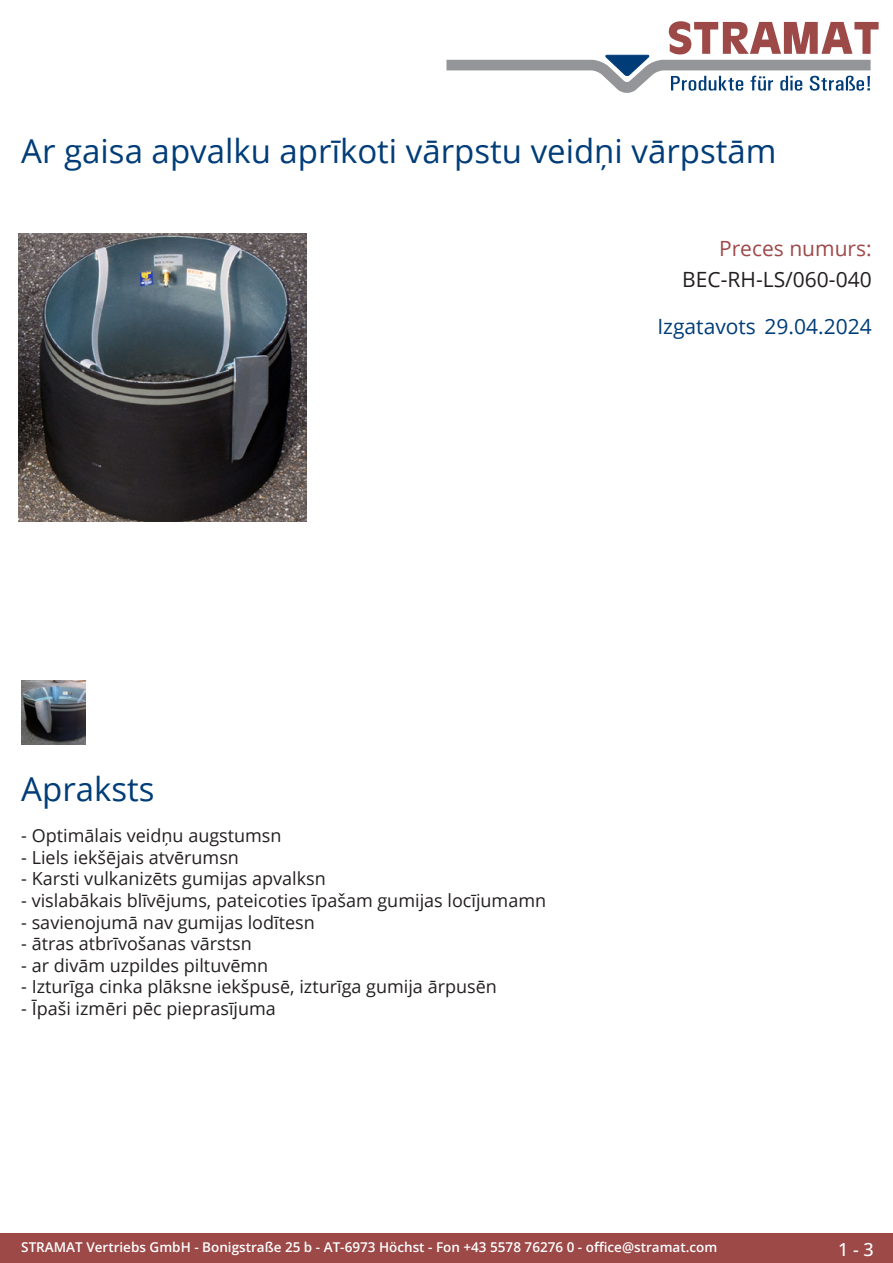
<style>
.page{position:relative;width:893px;height:1263px;background:#fff}
.page>*{position:absolute;margin:0;border:0;box-sizing:border-box;transform-origin:0 0}
.Produkttitel{font:33px "Open Sans";color:#003d78}
.Erstellungsdatum{font:21px "Open Sans";color:#003d78}
.TechDaten_Inhalt{font:21px "Open Sans";color:#231f20}
.TechDaten_Überschrif{font:21px "Open Sans";color:#9c4948}
.Beschreibung_Text{font:18px "Open Sans";color:#231f20}
.t1{font:500 18px "Open Sans";color:#fff}
.t2{font:600 13.5px "Open Sans";color:#fff}
</style>
<div class="page">
<div style="left:0;top:1233px;width:893px;height:30px;background:#9c4948"></div>
<svg style="left:446px;top:21px;width:433px;height:72px"></svg>
<img style="left:18px;top:234px;width:288px;height:288px">
<img style="left:21px;top:680px;width:64px;height:64px">
<p class="Produkttitel" style="left:21px;top:128px;width:757px">Ar gaisa apvalku aprīkoti vārpstu veidņi vārpstām</p>
<p class="TechDaten_Überschrif" style="left:719px;top:234px;width:154px">Preces numurs:</p>
<p class="TechDaten_Inhalt" style="left:682px;top:265px;width:191px">BEC-RH-LS/060-040</p>
<p class="Erstellungsdatum" style="left:657px;top:312px;width:216px">Izgatavots 29.04.2024</p>
<p class="Produkttitel" style="left:21px;top:766px;width:135px">Apraksts</p>
<p class="Beschreibung_Text" style="left:21px;top:823px;width:262px">- Optimālais veidņu augstumsn</p>
<p class="Beschreibung_Text" style="left:21px;top:845px;width:219px">- Liels iekšējais atvērumsn</p>
<p class="Beschreibung_Text" style="left:21px;top:866px;width:306px">- Karsti vulkanizēts gumijas apvalksn</p>
<p class="Beschreibung_Text" style="left:21px;top:888px;width:526px">- vislabākais blīvējums, pateicoties īpašam gumijas locījumamn</p>
<p class="Beschreibung_Text" style="left:21px;top:910px;width:295px">- savienojumā nav gumijas lodītesn</p>
<p class="Beschreibung_Text" style="left:21px;top:931px;width:232px">- ātras atbrīvošanas vārstsn</p>
<p class="Beschreibung_Text" style="left:21px;top:953px;width:249px">- ar divām uzpildes piltuvēmn</p>
<p class="Beschreibung_Text" style="left:21px;top:974px;width:477px">- Izturīga cinka plāksne iekšpusē, izturīga gumija ārpusēn</p>
<p class="Beschreibung_Text" style="left:21px;top:996px;width:256px">- Īpaši izmēri pēc pieprasījuma</p>
<p class="t2" style="left:21px;top:1238px;width:698px">STRAMAT Vertriebs GmbH - Bonigstraße 25 b - AT-6973 Höchst - Fon +43 5578 76276 0 - office@stramat.com</p>
<p class="t1" style="left:838px;top:1237px;width:37px">1 - 3</p>
</div>
